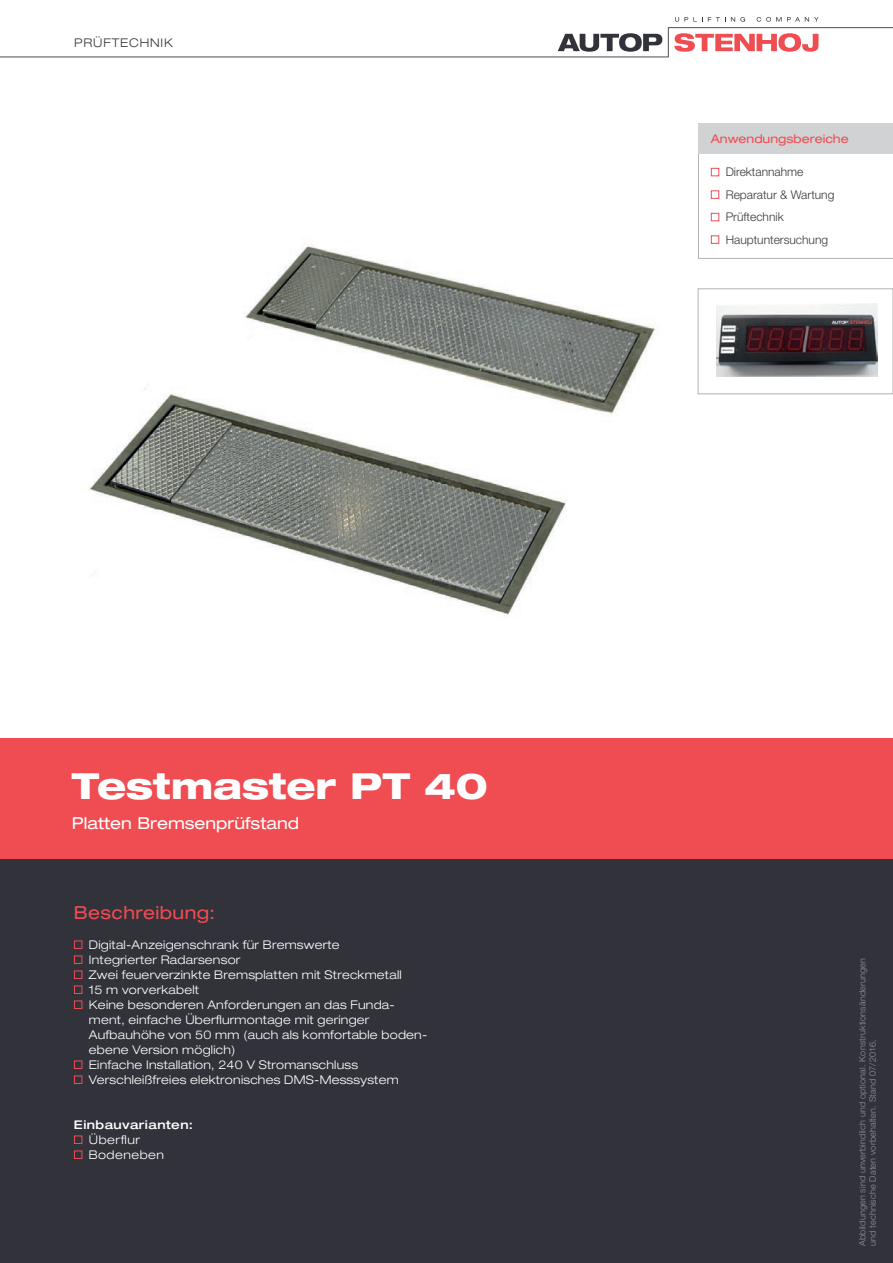
<style>
.page{position:relative;width:893px;height:1263px;background:#fff}
.page>*{position:absolute;margin:0;border:0;box-sizing:border-box;transform-origin:0 0}
.t1{font:800 expanded 36px "Helvetica Neue LT Pro";letter-spacing:-.01em;color:#fff}
.t2{font:expanded 18px "Helvetica Neue LT Pro";letter-spacing:.02em;color:#ef4d52}
.t3{font:expanded 16.5px "Helvetica Neue LT Pro";color:#fff}
.t4{font:300 expanded 12px/15px "Helvetica Neue LT Pro";letter-spacing:.02em;color:#fff}
.t5{font:300 12px/22.5px "Helvetica Neue LT Pro";color:#383839}
.t6{font:expanded 12px "Helvetica Neue LT Pro";color:#ef4d52}
.t7{font:300 expanded 12px/15px "Helvetica Neue LT Pro";letter-spacing:.04em;color:#fff}
.t8{font:500 expanded 12px "Helvetica Neue LT Pro";letter-spacing:.035em;color:#fff}
.t9{font:300 expanded 12px "Helvetica Neue LT Pro";letter-spacing:.07em;color:#383839}
.t10{font:300 9px/10.5px "Helvetica Neue LT Pro";letter-spacing:.02em;color:#90949e}
</style>
<div class="page">
<svg style="left:0;top:17px;width:893px;height:40px"></svg>
<div style="left:0;top:799px;width:893px;height:464px;background:#32323b"></div>
<img style="left:88px;top:244px;width:567px;height:373px">
<img style="left:717px;top:304px;width:160px;height:72px">
<div style="left:698px;top:288px;width:195px;height:106px;border:1px solid #b2b3b7"></div>
<div style="left:0;top:739px;width:893px;height:120px;background:#ef4d52"></div>
<div style="left:74px;top:940px;width:8px;height:9px;border:1px solid #ef4d52"></div>
<div style="left:74px;top:955px;width:8px;height:9px;border:1px solid #ef4d52"></div>
<div style="left:74px;top:970px;width:8px;height:9px;border:1px solid #ef4d52"></div>
<div style="left:74px;top:985px;width:8px;height:9px;border:1px solid #ef4d52"></div>
<div style="left:74px;top:1000px;width:8px;height:9px;border:1px solid #ef4d52"></div>
<div style="left:74px;top:1060px;width:8px;height:9px;border:1px solid #ef4d52"></div>
<div style="left:74px;top:1075px;width:8px;height:9px;border:1px solid #ef4d52"></div>
<div style="left:74px;top:1135px;width:8px;height:9px;border:1px solid #ef4d52"></div>
<div style="left:74px;top:1150px;width:8px;height:9px;border:1px solid #ef4d52"></div>
<svg style="left:698px;top:154px;width:195px;height:105px"></svg>
<div style="left:698px;top:124px;width:195px;height:30px;background:#d1d2d4"></div>
<div style="left:711px;top:168px;width:8px;height:8px;border:1px solid #ef4d52"></div>
<div style="left:711px;top:190px;width:8px;height:9px;border:1px solid #ef4d52"></div>
<div style="left:711px;top:213px;width:8px;height:8px;border:1px solid #ef4d52"></div>
<div style="left:711px;top:235px;width:8px;height:9px;border:1px solid #ef4d52"></div>
<p class="t9" style="left:74px;top:35px;width:100px">PRÜFTECHNIK</p>
<h1 class="t1" style="left:72px;top:763px;width:417px">Testmaster PT 40</h1>
<h3 class="t3" style="left:72px;top:813px;width:229px">Platten Bremsenprüfstand</h3>
<h2 class="t2" style="left:74px;top:902px;width:143px">Beschreibung:</h2>
<p class="t4" style="left:89px;top:937px;width:340px">Digital-Anzeigenschrank für Bremswerte<br>Integrierter Radarsensor<br>Zwei feuerverzinkte Bremsplatten mit Streckmetall<br>15 m vorverkabelt<br>Keine besonderen Anforderungen an das Funda&shy;ment, einfache Überflurmontage mit geringer Aufbauhöhe von 50 mm (auch als komfortable boden&shy;ebene Version möglich)<br>Einfache Installation, 240 V Stromanschluss Verschleißfreies elektronisches DMS-Messsystem</p>
<p class="t8" style="left:74px;top:1117px;width:120px">Einbauvarianten:</p>
<p class="t7" style="left:89px;top:1132px;width:77px">Überflur<br>Bodeneben</p>
<p class="t6" style="left:711px;top:132px;width:139px">Anwendungsbereiche</p>
<p class="t5" style="left:726px;top:161px;width:110px">Direktannahme<br>Reparatur &amp; Wartung<br>Prüftechnik<br>Hauptuntersuchung</p>
<p class="t10" style="left:857px;top:1246px;width:289px;rotate:-90deg">Abbildungen sind unverbindlich und optional. Konstruktionsänderungen und technische Daten vorbehalten. Stand 07/2016.</p>
</div>
